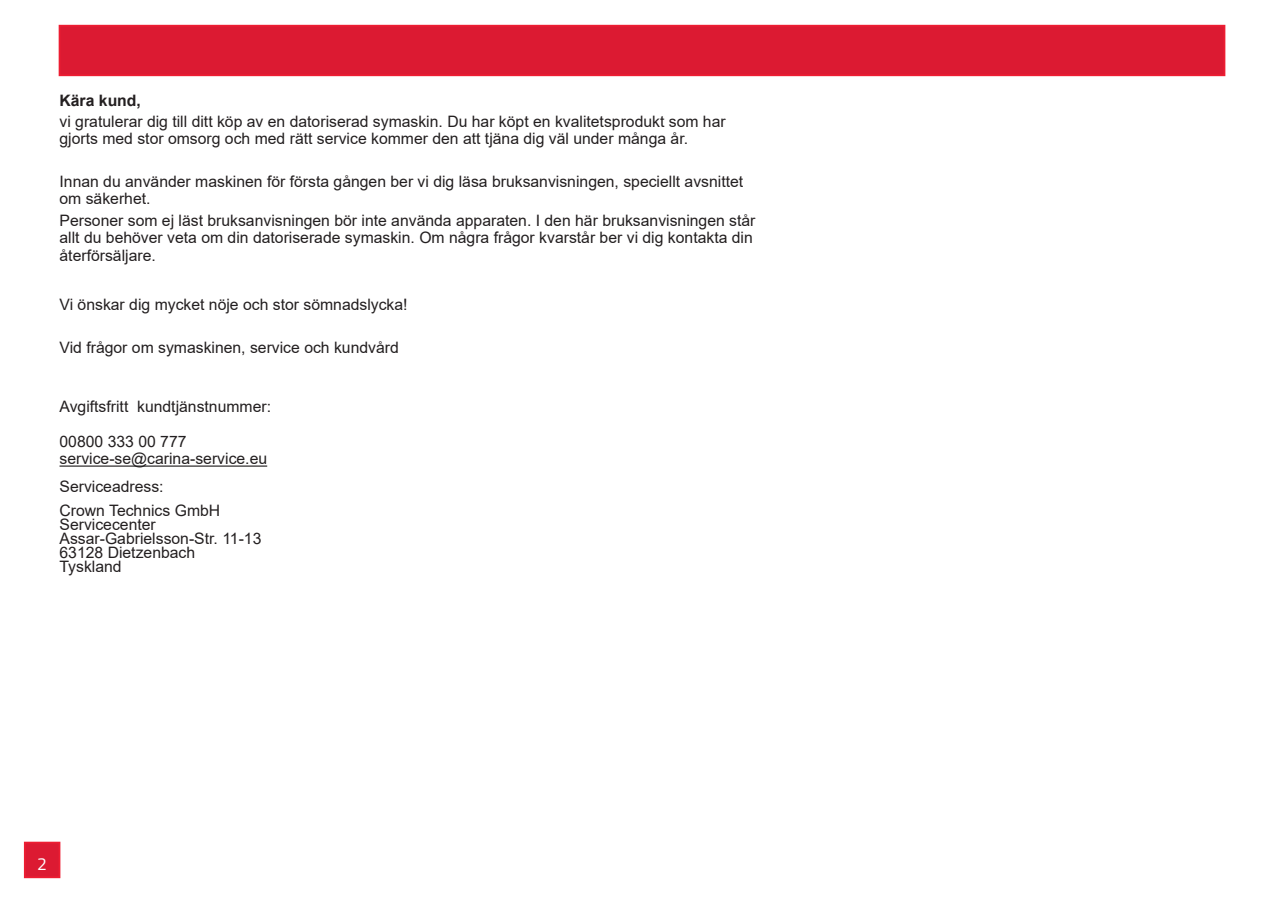
<style>
.page{position:relative;width:1275px;height:903px;background:#fff}
.page>*{position:absolute;margin:0;border:0;box-sizing:border-box;transform-origin:0 0}
.t1{font:17.5px "Titillium Web";color:#fff}
.t2{font:15.75px/17.5px "Arial";color:#231f20}
.t3{font:700 15.75px "Arial";color:#231f20}
</style>
<div class="page">
<div style="left:25px;top:842px;width:35px;height:35px;background:#dc1a32"></div>
<div style="left:24px;top:842px;width:36px;height:36px;border:2px solid #ed1d32"></div>
<div style="left:60px;top:26px;width:1164px;height:49px;background:#dc1a32"></div>
<div style="left:59px;top:25px;width:1166px;height:51px;border:2px solid #ed1d32"></div>
<hr style="left:60px;top:465px;width:207px;height:2px;background:#231f20">
<p class="t3" style="left:60px;top:89px;width:83px">Kära kund,</p>
<p class="t2" style="left:60px;top:113px;width:668px">vi gratulerar dig till ditt köp av en datoriserad symaskin. Du har köpt en kvalitetsprodukt som har gjorts med stor omsorg och med rätt service kommer den att tjäna dig väl under många år.</p>
<p class="t2" style="left:60px;top:172px;width:685px">Innan du använder maskinen för första gången ber vi dig läsa bruksanvisningen, speciellt avsnittet om säkerhet.</p>
<p class="t2" style="left:60px;top:211px;width:697px">Personer som ej läst bruksanvisningen bör inte använda apparaten. I den här bruksanvisningen står allt du behöver veta om din datoriserade symaskin. Om några frågor kvarstår ber vi dig kontakta din återförsäljare.</p>
<p class="t2" style="left:60px;top:296px;width:350px">Vi önskar dig mycket nöje och stor sömnadslycka!</p>
<p class="t2" style="left:60px;top:338px;width:341px">Vid frågor om symaskinen, service och kundvård</p>
<p class="t2" style="left:60px;top:397px;width:213px">Avgiftsfritt kundtjänstnummer:</p>
<p class="t2" style="left:60px;top:432px;width:209px">00800 333 00 777 service-se@carina-service.eu</p>
<p class="t2" style="left:60px;top:474px;width:162px;line-height:24px">Serviceadress:<br>Crown Technics GmbH</p>
<p class="t2" style="left:60px;top:517px;width:203px;line-height:14px">Servicecenter<br>Assar-Gabrielsson-Str. 11-13<br>63128 Dietzenbach<br>Tyskland</p>
<p class="t1" style="left:37px;top:851px;width:11px">2</p>
</div>
